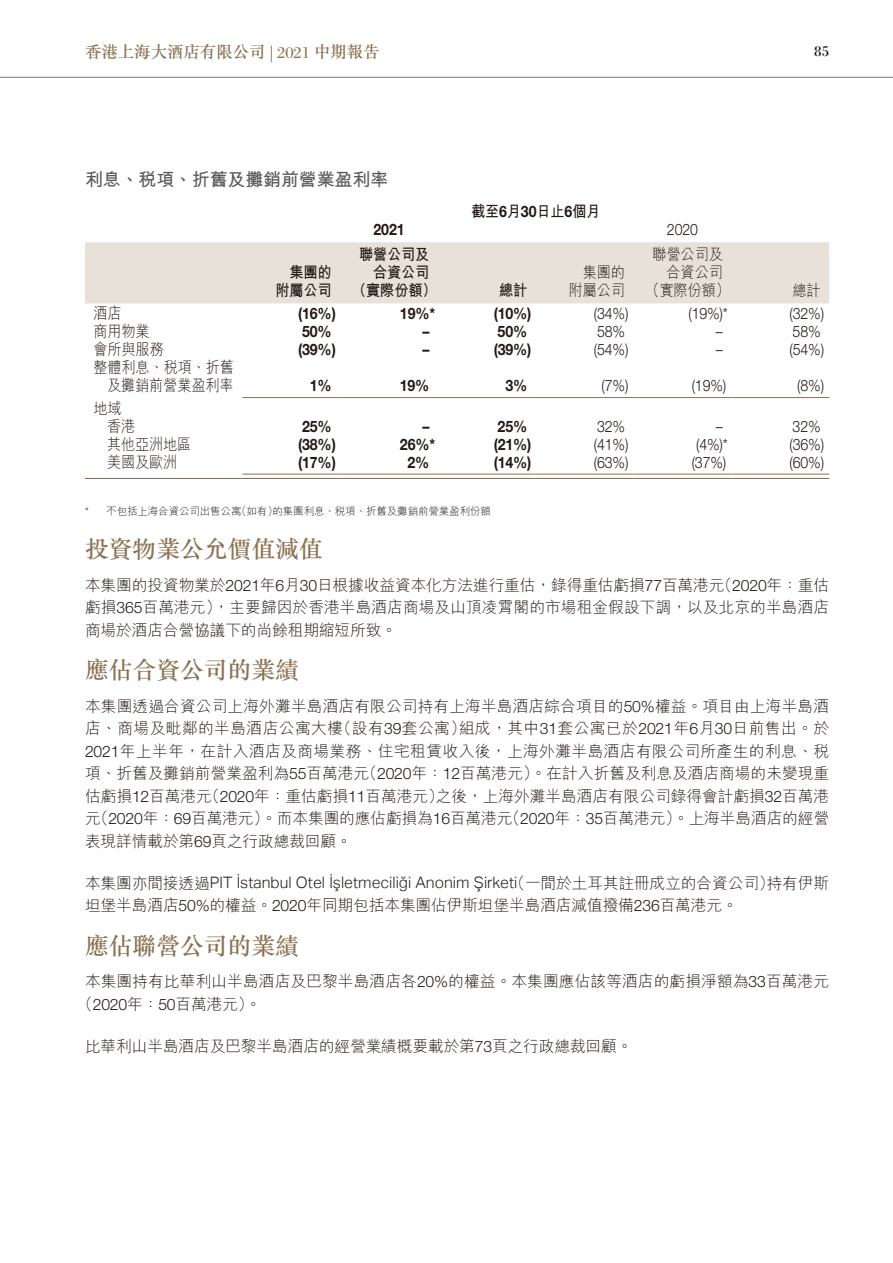
<style>
.page{position:relative;width:893px;height:1263px;background:#fff}
.page>*{position:absolute;margin:0;border:0;box-sizing:border-box;transform-origin:0 0}
.t1{font:24px "M Sung HK Medium E Ten B5 H";letter-spacing:-.01em;color:#8b7153}
.t2{font:18px "M Hei HK Bold E Ten B5 H";letter-spacing:-.01em;color:#595857}
.t3{font:16.5px "M Sung HK Medium E Ten B5 H";letter-spacing:-.005em;color:#8b7153}
.t4{font:15.75px/22.5px "M Hei HK Light E Ten B5 H";letter-spacing:-.01em;color:#231916;text-align:justify}
.t5{font:300 15.75px "Helvetica Neue LT Std";letter-spacing:-.01em;color:#231916;scale:.9 1}
.t6{font:700 15.75px "Helvetica Neue LT Std";letter-spacing:-.01em;color:#231916;scale:.9 1}
.t7{font:300 15.75px "Aktiv Grotesk";color:#231916}
.t8{font:15.75px/18px "M Hei HK Light E Ten B5 H";letter-spacing:-.01em;color:#231916;text-align:right;scale:.9 1}
.t9{font:15.75px/18px "M Hei HK Bold E Ten B5 H";letter-spacing:-.01em;color:#231916;text-align:right;scale:.9 1}
.t10{font:15px "Bodoni Std";color:#231916}
.t11{font:10.5px "M Hei HK Light E Ten B5 H";letter-spacing:-.01em;color:#231916}
.s1{font-family:"Bodoni Std"}
.s2{font-family:"Helvetica Neue LT Std";font-weight:700}
.s3{font-family:"Helvetica Neue LT Std";font-weight:300}
.s4{font-family:"M Hei HK Light E Ten B5 H";font-weight:400}
</style>
<div class="page">
<hr style="left:0;top:77px;width:893px;height:1px;background:#8b7153">
<div style="left:85px;top:242px;width:744px;height:61px;background:#e8e1d9"></div>
<hr style="left:242px;top:397px;width:98px;height:1px;background:#8b7153">
<hr style="left:340px;top:397px;width:98px;height:1px;background:#8b7153">
<hr style="left:438px;top:397px;width:98px;height:1px;background:#8b7153">
<hr style="left:536px;top:397px;width:98px;height:1px;background:#8b7153">
<hr style="left:634px;top:397px;width:97px;height:1px;background:#8b7153">
<hr style="left:731px;top:397px;width:98px;height:1px;background:#8b7153">
<hr style="left:242px;top:474px;width:98px;height:1px;background:#8b7153">
<hr style="left:340px;top:474px;width:98px;height:1px;background:#8b7153">
<hr style="left:438px;top:474px;width:98px;height:1px;background:#8b7153">
<hr style="left:536px;top:474px;width:98px;height:1px;background:#8b7153">
<hr style="left:634px;top:474px;width:97px;height:1px;background:#8b7153">
<hr style="left:731px;top:474px;width:98px;height:1px;background:#8b7153">
<hr style="left:85px;top:478px;width:157px;height:1px;background:#8b7153">
<hr style="left:242px;top:478px;width:98px;height:1px;background:#8b7153">
<hr style="left:340px;top:478px;width:98px;height:1px;background:#8b7153">
<hr style="left:438px;top:478px;width:98px;height:1px;background:#8b7153">
<hr style="left:536px;top:478px;width:98px;height:1px;background:#8b7153">
<hr style="left:634px;top:478px;width:97px;height:1px;background:#8b7153">
<hr style="left:731px;top:478px;width:98px;height:1px;background:#8b7153">
<p class="t3" style="left:85px;top:46px;width:296px">香港上海大酒店有限公司 <span class="s1">| 2021</span> 中期報告</p>
<p class="t10" style="left:814px;top:45px;width:16px">85</p>
<p class="t2" style="left:85px;top:173px;width:305px">利息、稅項、折舊及攤銷前營業盈利率</p>
<p class="t9" style="left:471px;top:204px;width:145px">截至<span class="s2">6</span>月<span class="s2">30</span>日止<span class="s2">6</span>個月</p>
<p class="t9" style="left:275px;top:265px;width:64px">集團的附屬公司</p>
<p class="t6" style="left:374px;top:221px;width:36px">2021</p>
<p class="t5" style="left:667px;top:224px;width:36px">2020</p>
<p class="t9" style="left:359px;top:247px;width:80px">聯營公司及</p>
<p class="t9" style="left:373px;top:265px;width:64px">合資公司</p>
<p class="t9" style="left:352px;top:283px;width:95px">（實際份額）</p>
<p class="t9" style="left:499px;top:283px;width:33px">總計</p>
<p class="t8" style="left:569px;top:265px;width:64px">集團的附屬公司</p>
<p class="t8" style="left:653px;top:247px;width:80px">聯營公司及</p>
<p class="t8" style="left:667px;top:265px;width:64px">合資公司</p>
<p class="t8" style="left:646px;top:283px;width:95px">（實際份額）</p>
<p class="t8" style="left:792px;top:283px;width:33px">總計</p>
<p class="t8" style="left:94px;top:307px;width:33px">酒店</p>
<p class="t6" style="left:298px;top:305px;width:43px">(16%)</p>
<p class="t6" style="left:400px;top:305px;width:41px">19%*</p>
<p class="t6" style="left:494px;top:305px;width:43px">(10%)</p>
<p class="t5" style="left:594px;top:308px;width:40px">(34%)</p>
<p class="t5" style="left:688px;top:308px;width:45px">(19%)*</p>
<p class="t5" style="left:789px;top:308px;width:40px">(32%)</p>
<p class="t8" style="left:94px;top:325px;width:64px">商用物業</p>
<p class="t6" style="left:302px;top:323px;width:34px">50%</p>
<p class="t6" style="left:422px;top:323px;width:9px">–</p>
<p class="t6" style="left:498px;top:323px;width:34px">50%</p>
<p class="t5" style="left:597px;top:326px;width:33px">58%</p>
<p class="t5" style="left:716px;top:326px;width:9px">–</p>
<p class="t5" style="left:793px;top:326px;width:33px">58%</p>
<p class="t8" style="left:94px;top:343px;width:80px">會所與服務</p>
<p class="t6" style="left:298px;top:341px;width:43px">(39%)</p>
<p class="t6" style="left:422px;top:341px;width:9px">–</p>
<p class="t6" style="left:494px;top:341px;width:43px">(39%)</p>
<p class="t5" style="left:594px;top:344px;width:40px">(54%)</p>
<p class="t5" style="left:716px;top:344px;width:9px">–</p>
<p class="t5" style="left:789px;top:344px;width:40px">(54%)</p>
<p class="t8" style="left:94px;top:361px;width:158px">整體利息、稅項、折舊及攤銷前營業盈利率</p>
<p class="t6" style="left:310px;top:377px;width:26px">1%</p>
<p class="t6" style="left:400px;top:377px;width:34px">19%</p>
<p class="t6" style="left:505px;top:377px;width:26px">3%</p>
<p class="t5" style="left:602px;top:380px;width:31px">(7%)</p>
<p class="t5" style="left:692px;top:380px;width:40px">(19%)</p>
<p class="t5" style="left:797px;top:380px;width:31px">(8%)</p>
<p class="t8" style="left:107px;top:401px;width:33px;text-align:left;text-indent:-14px">地域香港</p>
<p class="t6" style="left:302px;top:417px;width:34px">25%</p>
<p class="t6" style="left:422px;top:417px;width:9px">–</p>
<p class="t6" style="left:498px;top:417px;width:34px">25%</p>
<p class="t5" style="left:597px;top:421px;width:33px">32%</p>
<p class="t5" style="left:716px;top:421px;width:9px">–</p>
<p class="t5" style="left:793px;top:421px;width:33px">32%</p>
<p class="t8" style="left:107px;top:437px;width:95px">其他亞洲地區</p>
<p class="t6" style="left:298px;top:435px;width:43px">(38%)</p>
<p class="t6" style="left:400px;top:435px;width:41px">26%*</p>
<p class="t6" style="left:494px;top:435px;width:43px">(21%)</p>
<p class="t5" style="left:594px;top:439px;width:40px">(41%)</p>
<p class="t5" style="left:696px;top:439px;width:37px">(4%)*</p>
<p class="t5" style="left:789px;top:439px;width:40px">(36%)</p>
<p class="t8" style="left:107px;top:455px;width:80px">美國及歐洲</p>
<p class="t6" style="left:298px;top:453px;width:43px">(17%)</p>
<p class="t6" style="left:408px;top:453px;width:26px">2%</p>
<p class="t6" style="left:494px;top:453px;width:43px">(14%)</p>
<p class="t5" style="left:594px;top:457px;width:40px">(63%)</p>
<p class="t5" style="left:692px;top:457px;width:40px">(37%)</p>
<p class="t5" style="left:789px;top:457px;width:40px">(60%)</p>
<p class="t11" style="left:85px;top:507px;width:407px"><span class="s3">*</span> 不包括上海合資公司出售公寓（如有）的集團利息、稅項、折舊及攤銷前營業盈利份額</p>
<h1 class="t1" style="left:85px;top:540px;width:239px">投資物業公允價值減值</h1>
<p class="t4" style="left:85px;top:575px;width:746px">本集團的投資物業於<span class="s3">2021</span>年<span class="s3">6</span>月<span class="s3">30</span>日根據收益資本化方法進行重估，錄得重估虧損<span class="s3">77</span>百萬港元（<span class="s3">2020</span>年：重估虧損<span class="s3">365</span>百萬港元），主要歸因於香港半島酒店商場及山頂凌霄閣的市場租金假設下調，以及北京的半島酒店商場於酒店合營協議下的尚餘租期縮短所致。</p>
<h1 class="t1" style="left:85px;top:661px;width:216px">應佔合資公司的業績</h1>
<p class="t4" style="left:85px;top:696px;width:746px">本集團透過合資公司上海外灘半島酒店有限公司持有上海半島酒店綜合項目的<span class="s3">50%</span>權益。項目由上海半島酒店、商場及毗鄰的半島酒店公寓大樓（設有<span class="s3">39</span>套公寓）組成，其中<span class="s3">31</span>套公寓已於<span class="s3">2021</span>年<span class="s3">6</span>月<span class="s3">30</span>日前售出。於<span class="s3">2021</span>年上半年，在計入酒店及商場業務、住宅租賃收入後，上海外灘半島酒店有限公司所產生的利息、稅項、折舊及攤銷前營業盈利為<span class="s3">55</span>百萬港元（<span class="s3">2020</span>年：<span class="s3">12</span>百萬港元）。在計入折舊及利息及酒店商場的未變現重估虧損<span class="s3">12</span>百萬港元（<span class="s3">2020</span>年：重估虧損<span class="s3">11</span>百萬港元）之後，上海外灘半島酒店有限公司錄得會計虧損<span class="s3">32</span>百萬港元（<span class="s3">2020</span>年：<span class="s3">69</span>百萬港元）。而本集團的應佔虧損為<span class="s3">16</span>百萬港元（<span class="s3">2020</span>年：<span class="s3">35</span>百萬港元）。上海半島酒店的經營表現詳情載於第<span class="s3">69</span>頁之行政總裁回顧。</p>
<p class="t7" style="left:85px;top:874px;width:746px"><span class="s4">本集團亦間接透過</span>PIT İstanbul Otel İşletmeciliği Anonim Şirketi<span class="s4">（一間於土耳其註冊成立的合資公司）持有伊斯</span></p>
<p class="t4" style="left:85px;top:896px;width:654px">坦堡半島酒店<span class="s3">50%</span>的權益。<span class="s3">2020</span>年同期包括本集團佔伊斯坦堡半島酒店減值撥備<span class="s3">236</span>百萬港元。</p>
<h1 class="t1" style="left:85px;top:937px;width:216px">應佔聯營公司的業績</h1>
<p class="t4" style="left:77px;top:972px;width:753px;text-indent:8px">本集團持有比華利山半島酒店及巴黎半島酒店各<span class="s3">20%</span>的權益。本集團應佔該等酒店的虧損淨額為<span class="s3">33</span>百萬港元（<span class="s3">2020</span>年：<span class="s3">50</span>百萬港元）。</p>
<p class="t4" style="left:85px;top:1036px;width:549px">比華利山半島酒店及巴黎半島酒店的經營業績概要載於第<span class="s3">73</span>頁之行政總裁回顧。</p>
</div>
